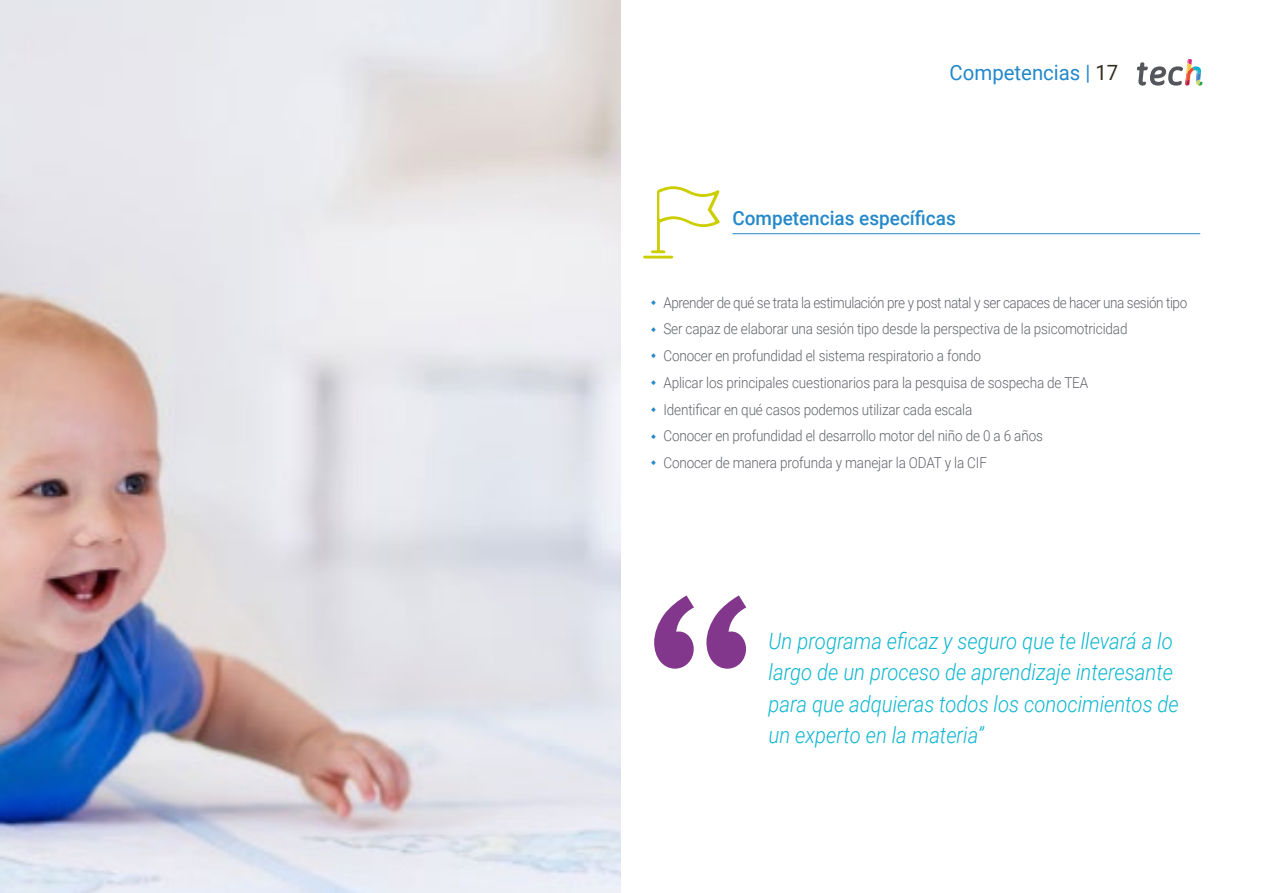
<style>
.page{position:relative;width:1263px;height:893px;background:#fff}
.page>*{position:absolute;margin:0;border:0;box-sizing:border-box;transform-origin:0 0}
.t1{font:italic 300 22.5px/31.5px "Roboto";color:#0fb6cf;scale:.9 1}
.t2{font:21px "Roboto";color:#2488c9}
.t3{font:500 19.5px "Roboto";color:#2488c9}
.t4{font:300 15px/26.7px "Roboto";letter-spacing:-.01em;color:#61646a;scale:.9 1}
.s1{color:#312e20}
</style>
<div class="page">
<hr style="left:732px;top:233px;width:468px;height:1px;background:#2488c9">
<hr style="left:643px;top:256px;width:30px;height:3px;background:#cdce00">
<svg style="left:651px;top:186px;width:69px;height:67px"></svg>
<img style="left:0;top:0;width:621px;height:893px">
<svg style="left:1137px;top:59px;width:65px;height:27px"></svg>
<svg style="left:654px;top:595px;width:92px;height:74px"></svg>
<h2 class="t2" style="left:950px;top:57px;width:170px">Competencias | <span class="s1">17</span></h2>
<h3 class="t3" style="left:732px;top:205px;width:225px">Competencias específicas</h3>
<p class="t4" style="left:663px;top:288px;width:584px">Aprender de qué se trata la estimulación pre y post natal y ser capaces de hacer una sesión tipo Ser capaz de elaborar una sesión tipo desde la perspectiva de la psicomotricidad<br>Conocer en profundidad el sistema respiratorio a fondo<br>Aplicar los principales cuestionarios para la pesquisa de sospecha de TEA<br>Identificar en qué casos podemos utilizar cada escala<br>Conocer en profundidad el desarrollo motor del niño de 0 a 6 años<br>Conocer de manera profunda y manejar la ODAT y la CIF</p>
<h1 class="t1" style="left:769px;top:624px;width:457px">Un programa eficaz y seguro que te llevará a lo largo de un proceso de aprendizaje interesante para que adquieras todos los conocimientos de un experto en la materia”</h1>
</div>
